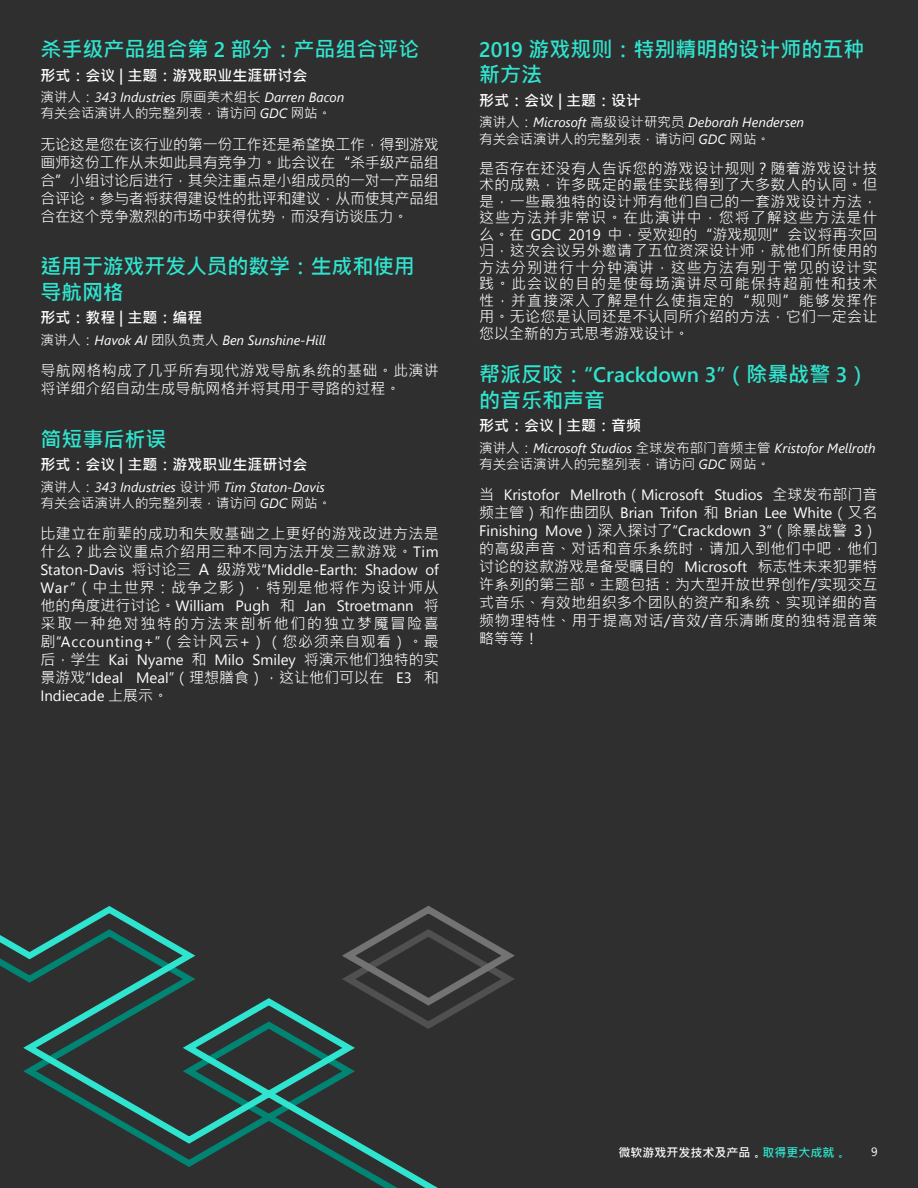
<style>
.page{position:relative;width:918px;height:1188px;background:#2f2f2f}
.page>*{position:absolute;margin:0;border:0;box-sizing:border-box;transform-origin:0 0}
.t1{font:700 21px/25.2px "Microsoft Jheng Hei";color:#30e5d0}
.t2{font:15px/18px "Microsoft Jheng Hei";letter-spacing:.02em;color:#fff;text-align:justify}
.t3{font:700 15px "Microsoft Jheng Hei";color:#fff}
.t4{font:italic 13.5px/16.2px "Segoe UI";color:#fff}
.t5{font:13.5px/16.2px "Microsoft Jheng Hei";color:#fff}
.t6{font:700 12px "Microsoft Jheng Hei";color:#fff}
.t7{font:12px "Segoe UI";color:#fff}
.s1{font-family:"Segoe UI";font-weight:600}
.s2{font-family:"Segoe UI";font-style:italic}
.s3{font-family:"Ping Fang HK";font-weight:300}
.s4{font-family:"Microsoft Jheng Hei";font-style:normal}
.s5{font-family:"Ping Fang HK";font-weight:300;font-style:normal}
.s6{font-family:"Segoe UI"}
.s7{color:#30e5d0}
</style>
<div class="page">
<svg style="left:0;top:906px;width:438px;height:282px"></svg>
<svg style="left:335px;top:906px;width:180px;height:128px"></svg>
<p class="t1" style="left:40px;top:37px;width:381px">杀手级产品组合第 <span class="s1">2</span> 部分：产品组合评论</p>
<p class="t3" style="left:40px;top:66px;width:268px">形式：会议 | 主题：游戏职业生涯研讨会</p>
<p class="t5" style="left:40px;top:89px;width:305px">演讲人：<span class="s2">343 Industries</span> 原画美术组长 <span class="s2">Darren Bacon</span>有<span class="s3">关</span>会话演讲人的完整列表，请访问 <span class="s2">GDC</span> 网站。</p>
<p class="t2" style="left:40px;top:135px;width:400px">无论这是您在该行业的第一份工作还是希望换工作，得到游戏画师这份工作从未如此具有竞争力。此会议在“杀手级产品组合”小组讨论后进行，其关注重点是小组成员的一对一产品组合评论。参与者将获得建设性的批评和建议，从而使其产品组合在这个竞争激烈的市场中获得优势，而没有访谈压力。</p>
<p class="t1" style="left:40px;top:254px;width:376px">适用于游戏开发人员的数学：生成和使用导航网格</p>
<p class="t3" style="left:40px;top:308px;width:163px">形式：教程 | 主题：编程</p>
<p class="t4" style="left:40px;top:331px;width:287px"><span class="s4">演讲人：</span>Havok AI <span class="s4">团队负责人</span> Ben Sunshine-Hill</p>
<p class="t2" style="left:40px;top:362px;width:400px">导航网格构成了几乎所有现代游戏导航系统的基础。此演讲将详细介绍自动生成导航网格并将其用于寻路的过程。</p>
<p class="t1" style="left:40px;top:426px;width:127px">简短事后析误</p>
<p class="t3" style="left:40px;top:455px;width:268px">形式：会议 | 主题：游戏职业生涯研讨会</p>
<p class="t4" style="left:40px;top:478px;width:292px"><span class="s4">演讲人：</span>343 Industries <span class="s4">设计师</span> Tim Staton-Davis<span class="s4">有</span><span class="s5">关</span><span class="s4">会话演讲人的完整列表，请访问</span> GDC <span class="s4">网站。</span></p>
<p class="t2" style="left:40px;top:525px;width:400px">比建立在前辈的成功和失败基础之上更好的游戏改进方法是什么？此会议重点介绍用三种不同方法开发三款游戏。<span class="s6">Tim Staton-Davis</span> 将讨论三 A 级游戏<span class="s6">“Middle-Earth: Shadow of War”</span>（中土世界：战争之影），特别是他将作为设计师从他的角度进行讨论。<span class="s6">William Pugh</span> 和 <span class="s6">Jan Stroetmann</span> 将采取一种绝对独特的方法来剖析他们的独立梦魇冒险喜剧<span class="s6">“Accounting+”</span>（会计风云+）（您必须亲自观看）。最后，学生 <span class="s6">Kai Nyame</span> 和 <span class="s6">Milo Smiley</span> 将演示他们独特的实景游戏<span class="s6">“Ideal Meal”</span>（理想膳食），这让他们可以在 <span class="s6">E3</span> 和<span class="s6">Indiecade</span> 上展示。</p>
<p class="t1" style="left:479px;top:37px;width:387px"><span class="s1">2019</span> 游戏规则：特别精明的设计师的五种新方法</p>
<p class="t3" style="left:479px;top:91px;width:163px">形式：会议 | 主题：设计</p>
<p class="t5" style="left:479px;top:114px;width:326px">演讲人：<span class="s2">Microsoft</span> 高级设计研究员 <span class="s2">Deborah Hendersen</span>有<span class="s3">关</span>会话演讲人的完整列表，请访问 <span class="s2">GDC</span> 网站。</p>
<p class="t2" style="left:479px;top:160px;width:400px;line-height:16.5px">是否存在还没有人告诉您的游戏设计规则？随着游戏设计技术的成熟，许多既定的最佳实践得到了大多数人的认同。但是，一些最独特的设计师有他们自己的一套游戏设计方法，这些方法并非常识。在此演讲中，您将了解这些方法是什么。在 <span class="s6">GDC 2019</span> 中，受欢迎的“游戏规则”会议将再次回归，这次会议另外邀请了五位资深设计师，就他们所使用的方法分别进行十分钟演讲，这些方法有别于常见的设计实践。此会议的目的是使每场演讲尽可能保持超前性和技术性，并直接深入了解是什么使指定的“规则”能够发挥作用。无论您是认同还是不认同所介绍的方法，它们一定会让您以全新的方式思考游戏设计。</p>
<p class="t1" style="left:479px;top:362px;width:391px">帮派反咬：<span class="s1">“Crackdown 3”</span>（除暴战警 <span class="s1">3</span>）的音乐和声音</p>
<p class="t3" style="left:479px;top:416px;width:163px">形式：会议 | 主题：音频</p>
<p class="t4" style="left:479px;top:439px;width:398px"><span class="s4">演讲人：</span>Microsoft Studios <span class="s4">全球发布部门音频主管</span> Kristofor Mellroth<span class="s4">有</span><span class="s5">关</span><span class="s4">会话演讲人的完整列表，请访问</span> GDC <span class="s4">网站。</span></p>
<p class="t2" style="left:479px;top:486px;width:400px">当 <span class="s6">Kristofor Mellroth</span>（<span class="s6">Microsoft Studios</span> 全球发布部门音频主管）和作曲团队 <span class="s6">Brian Trifon</span> 和 <span class="s6">Brian Lee White</span>（又名<span class="s6">Finishing Move</span>）深入探讨了<span class="s6">“Crackdown 3”</span>（除暴战警 3）的高级声音、对话和音乐系统时，请加入到他们中吧，他们讨论的这款游戏是备受瞩目的 <span class="s6">Microsoft</span> 标志性未来犯罪特许系列的第三部。主题包括：为大型开放世界创作/实现交互式音乐、有效地组织多个团队的资产和系统、实现详细的音频物理特性、用于提高对话/音效/音乐清晰度的独特混音策略等等！</p>
<p class="t6" style="left:619px;top:1145px;width:229px">微软游戏开发技术及产品。<span class="s7">取得更大成就。</span></p>
<p class="t7" style="left:871px;top:1143px;width:8px">9</p>
</div>
